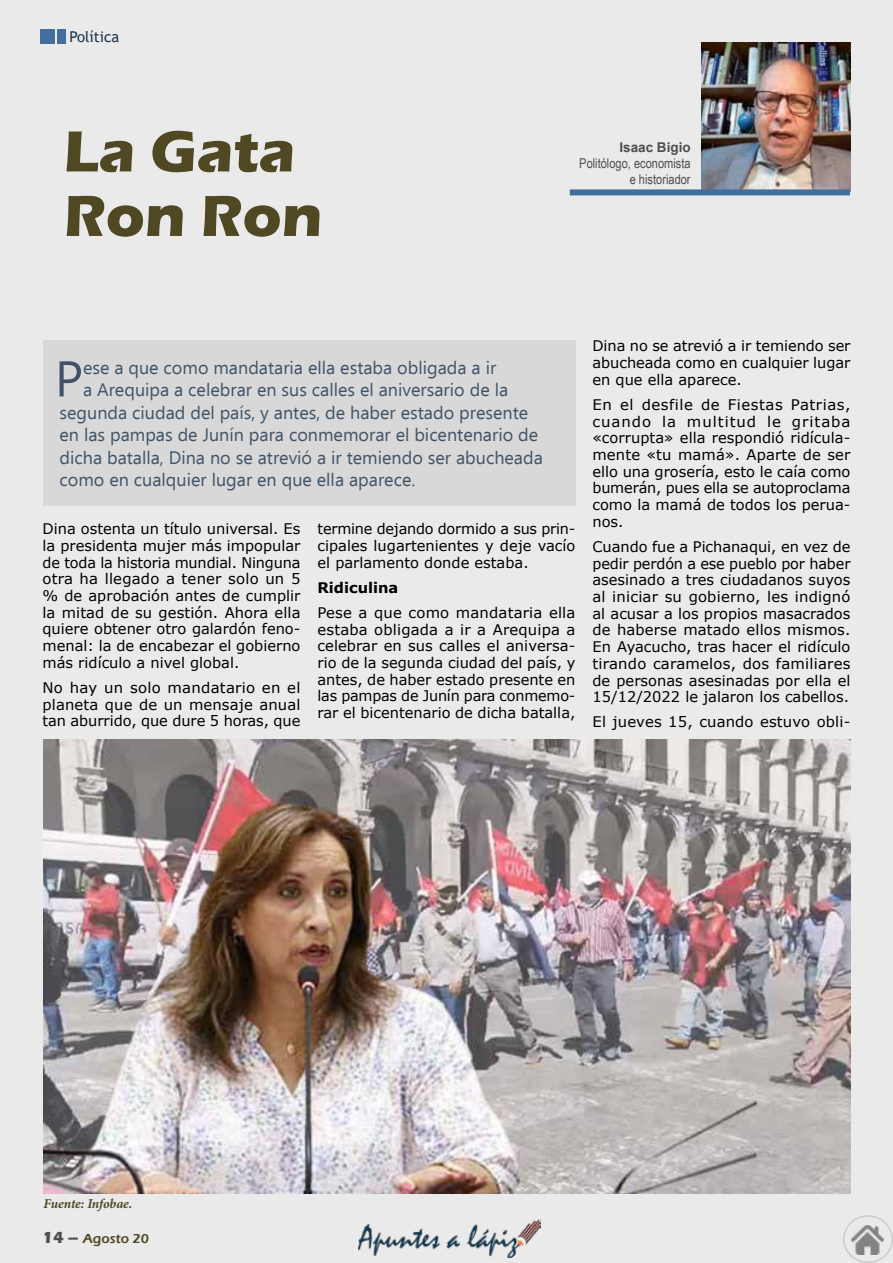
<style>
.page{position:relative;width:893px;height:1263px;background:#eaeaea}
.page>*{position:absolute;margin:0;border:0;box-sizing:border-box;transform-origin:0 0}
.t1{font:700 60px/64.5px "Eras ITC";color:#4f4822}
.t2{font:50.1px "Ebrima";color:#21384f}
.t3{font:18px "Ebrima";color:#21384f}
.t4{font:15px "Trebuchet MS";color:#21384f}
.t5{font:14.7px/16.6px "Verdana";color:#000;text-align:justify}
.t6{font:700 14.7px "Verdana";color:#000}
.t7{font:13.5px/16.2px "Arial Narrow";color:#4f4f4f;text-align:right}
.t8{font:italic 700 13.5px "Minion Pro";letter-spacing:-.01em;color:#4f4822}
.t9{font:600 13.5px "Eras ITC";color:#4f4822}
.t10{font:700 13.5px "Arial";color:#4f4f4f}
.s1{font-weight:700;font-size:16.5px;color:#4f4f4f}
</style>
<div class="page">
<img style="left:358px;top:1219px;width:182px;height:38px">
<img style="left:852px;top:1225px;width:32px;height:30px">
<div style="left:843px;top:1215px;width:50px;height:48px;border:2px solid #acacac;border-radius:50%"></div>
<img style="left:701px;top:43px;width:149px;height:146px">
<div style="left:43px;top:340px;width:532px;height:166px;background:#d5d5d5"></div>
<div style="left:40px;top:29px;width:15px;height:15px;background:#436e9c"></div>
<div style="left:57px;top:29px;width:9px;height:15px;background:#436e9c"></div>
<div style="left:570px;top:189px;width:280px;height:6px;background:#436e9c"></div>
<img style="left:43px;top:739px;width:807px;height:455px">
<p class="t4" style="left:69px;top:27px;width:51px">Política</p>
<h1 class="t1" style="left:64px;top:119px;width:260px">La Gata<br>Ron Ron</h1>
<p class="t10" style="left:619px;top:138px;width:73px">Isaac Bigio</p>
<p class="t7" style="left:579px;top:155px;width:113px">Politólogo, economista e historiador</p>
<h2 class="t2" style="left:55px;top:342px;width:30px">P</h2>
<p class="t3" style="left:83px;top:354px;width:415px">ese a que como mandataria ella estaba obligada a ir</p>
<p class="t3" style="left:83px;top:377px;width:427px">a Arequipa a celebrar en sus calles el aniversario de la</p>
<p class="t3" style="left:60px;top:399px;width:470px">segunda ciudad del país, y antes, de haber estado presente</p>
<p class="t3" style="left:60px;top:422px;width:480px">en las pampas de Junín para conmemorar el bicentenario de</p>
<p class="t3" style="left:60px;top:444px;width:485px">dicha batalla, Dina no se atrevió a ir temiendo ser abucheada</p>
<p class="t3" style="left:60px;top:467px;width:357px">como en cualquier lugar en que ella aparece.</p>
<p class="t5" style="left:43px;top:520px;width:260px">Dina ostenta un título universal. Es la presidenta mujer más impopular de toda la historia mundial. Ninguna otra ha llegado a tener solo un 5 % de aprobación antes de cumplir la mitad de su gestión. Ahora ella quiere obtener otro galardón feno&shy;menal: la de encabezar el gobierno más ridículo a nivel global.</p>
<p class="t5" style="left:43px;top:679px;width:259px">No hay un solo mandatario en el planeta que de un mensaje anual tan aburrido, que dure 5 horas, que</p>
<p class="t5" style="left:317px;top:520px;width:259px">termine dejando dormido a sus prin&shy;cipales lugartenientes y deje vacío el parlamento donde estaba.</p>
<p class="t6" style="left:317px;top:577px;width:82px">Ridiculina</p>
<p class="t5" style="left:317px;top:604px;width:260px">Pese a que como mandataria ella estaba obligada a ir a Arequipa a celebrar en sus calles el aniversa&shy;rio de la segunda ciudad del país, y antes, de haber estado presente en las pampas de Junín para conmemo&shy;rar el bicentenario de dicha batalla,</p>
<p class="t5" style="left:592px;top:338px;width:259px">Dina no se atrevió a ir temiendo ser abucheada como en cualquier lugar en que ella aparece.</p>
<p class="t5" style="left:592px;top:396px;width:259px">En el desfile de Fiestas Patrias, cuando la multitud le gritaba «corrupta» ella respondió ridícula&shy;mente «tu mamá». Aparte de ser ello una grosería, esto le caía como bumerán, pues ella se autoproclama como la mamá de todos los perua&shy;nos.</p>
<p class="t5" style="left:592px;top:538px;width:260px">Cuando fue a Pichanaqui, en vez de pedir perdón a ese pueblo por haber asesinado a tres ciudadanos suyos al iniciar su gobierno, les indignó al acusar a los propios masacrados de haberse matado ellos mismos.<br>En Ayacucho, tras hacer el ridículo tirando caramelos, dos familiares de personas asesinadas por ella el 15/12/2022 le jalaron los cabellos.</p>
<p class="t5" style="left:592px;top:713px;width:259px">El jueves 15, cuando estuvo obli-</p>
<p class="t8" style="left:44px;top:1194px;width:90px">Fuente: Infobae.</p>
<p class="t9" style="left:42px;top:1230px;width:108px"><span class="s1">14 –</span> Agosto 20</p>
</div>
